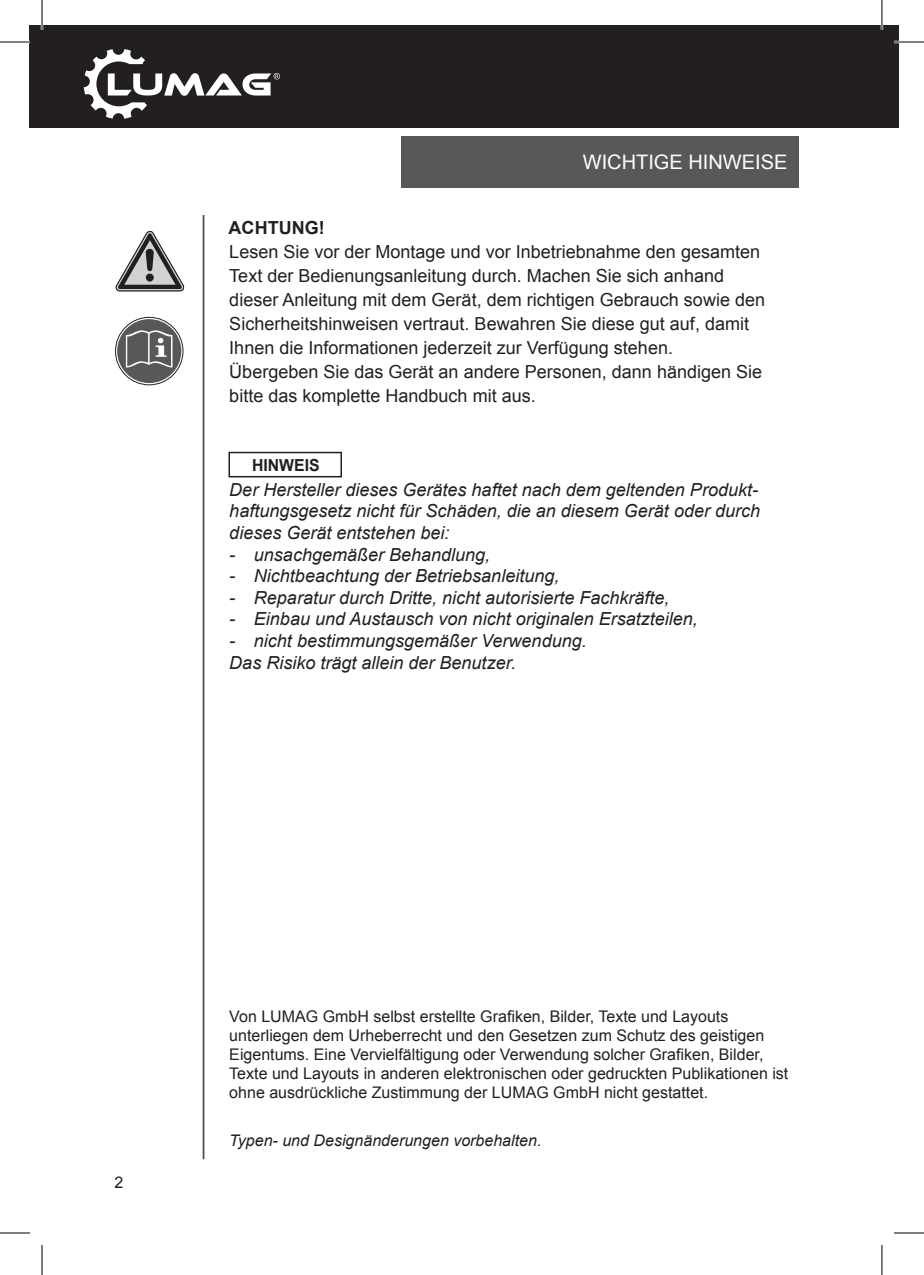
<style>
.page{position:relative;width:924px;height:1275px;background:#fff}
.page>*{position:absolute;margin:0;border:0;box-sizing:border-box;transform-origin:0 0}
.t1{font:20px "Arial";color:#fff}
.t2{font:italic 18px/21.6px "Arial";color:#231f20;text-align:justify}
.t3{font:18px/24px "Arial";color:#231f20}
.t4{font:700 18px "Arial";color:#231f20}
.t5{font:700 16.6px "Arial";color:#231f20;scale:.95 1}
.t6{font:16px/19.2px "Arial";color:#231f20}
.t7{font:italic 16px "Arial";color:#231f20}
</style>
<div class="page">
<div style="left:29px;top:25px;width:869px;height:103px;background:#231f20"></div>
<svg style="left:84px;top:49px;width:196px;height:70px"></svg>
<svg style="left:202px;top:215px;width:2px;height:944px;background:#86878a"></svg>
<div style="left:401px;top:136px;width:397px;height:51px;background:#57585a"></div>
<svg style="left:116px;top:231px;width:68px;height:60px"></svg>
<svg style="left:228px;top:452px;width:114px;height:25px"></svg>
<svg style="left:115px;top:317px;width:68px;height:68px"></svg>
<div style="left:115px;top:317px;width:68px;height:68px;border:1px solid #231f20;border-radius:50%"></div>
<div style="left:117px;top:319px;width:64px;height:64px;background:#57585a;border-radius:50%"></div>
<svg style="left:126px;top:328px;width:46px;height:40px"></svg>
<hr style="left:0;top:41px;width:30px;height:2px;background:#fff">
<hr style="left:893px;top:41px;width:30px;height:2px;background:#fff">
<hr style="left:41px;top:0;width:2px;height:30px;background:#fff">
<hr style="left:880px;top:0;width:2px;height:30px;background:#fff">
<hr style="left:0;top:42px;width:30px;height:1px;background:#000">
<hr style="left:893px;top:42px;width:30px;height:1px;background:#000">
<hr style="left:0;top:1232px;width:30px;height:1px;background:#000">
<hr style="left:893px;top:1232px;width:30px;height:1px;background:#000">
<hr style="left:42px;top:0;width:1px;height:30px;background:#000">
<hr style="left:42px;top:1245px;width:1px;height:30px;background:#000">
<hr style="left:881px;top:0;width:1px;height:30px;background:#000">
<hr style="left:881px;top:1245px;width:1px;height:30px;background:#000">
<p class="t1" style="left:582px;top:149px;width:206px">WICHTIGE HINWEISE</p>
<p class="t4" style="left:228px;top:216px;width:97px">ACHTUNG!</p>
<p class="t3" style="left:229px;top:240px;width:537px">Lesen Sie vor der Montage und vor Inbetriebnahme den gesamten Text der Bedienungsanleitung durch. Machen Sie sich anhand dieser Anleitung mit dem Gerät, dem richtigen Gebrauch sowie den Sicherheitshinweisen vertraut. Bewahren Sie diese gut auf, damit Ihnen die Informationen jederzeit zur Verfügung stehen.<br>Übergeben Sie das Gerät an andere Personen, dann händigen Sie bitte das komplette Handbuch mit aus.</p>
<p class="t5" style="left:252px;top:454px;width:73px">HINWEIS</p>
<p class="t2" style="left:229px;top:479px;width:532px">Der Hersteller dieses Gerätes haftet nach dem geltenden Produkt&shy;haftungsgesetz nicht für Schäden, die an diesem Gerät oder durch dieses Gerät entstehen bei:</p>
<p class="t2" style="left:229px;top:544px;width:262px">- unsachgemäßer Behandlung,</p>
<p class="t2" style="left:229px;top:565px;width:331px">- Nichtbeachtung der Betriebsanleitung,</p>
<p class="t2" style="left:229px;top:587px;width:441px">- Reparatur durch Dritte, nicht autorisierte Fachkräfte,</p>
<p class="t2" style="left:229px;top:608px;width:470px">- Einbau und Austausch von nicht originalen Ersatzteilen,</p>
<p class="t2" style="left:229px;top:630px;width:359px">- nicht bestimmungsgemäßer Verwendung.<br>Das Risiko trägt allein der Benutzer.</p>
<p class="t6" style="left:114px;top:1172px;width:10px">2</p>
<p class="t6" style="left:229px;top:1006px;width:560px">Von LUMAG GmbH selbst erstellte Grafiken, Bilder, Texte und Layouts unterliegen dem Urheberrecht und den Gesetzen zum Schutz des geistigen Eigentums. Eine Vervielfältigung oder Verwendung solcher Grafiken, Bilder, Texte und Layouts in anderen elektronischen oder gedruckten Publikationen ist ohne ausdrückliche Zustimmung der LUMAG GmbH nicht gestattet.</p>
<p class="t7" style="left:229px;top:1130px;width:313px">Typen- und Designänderungen vorbehalten.</p>
</div>
